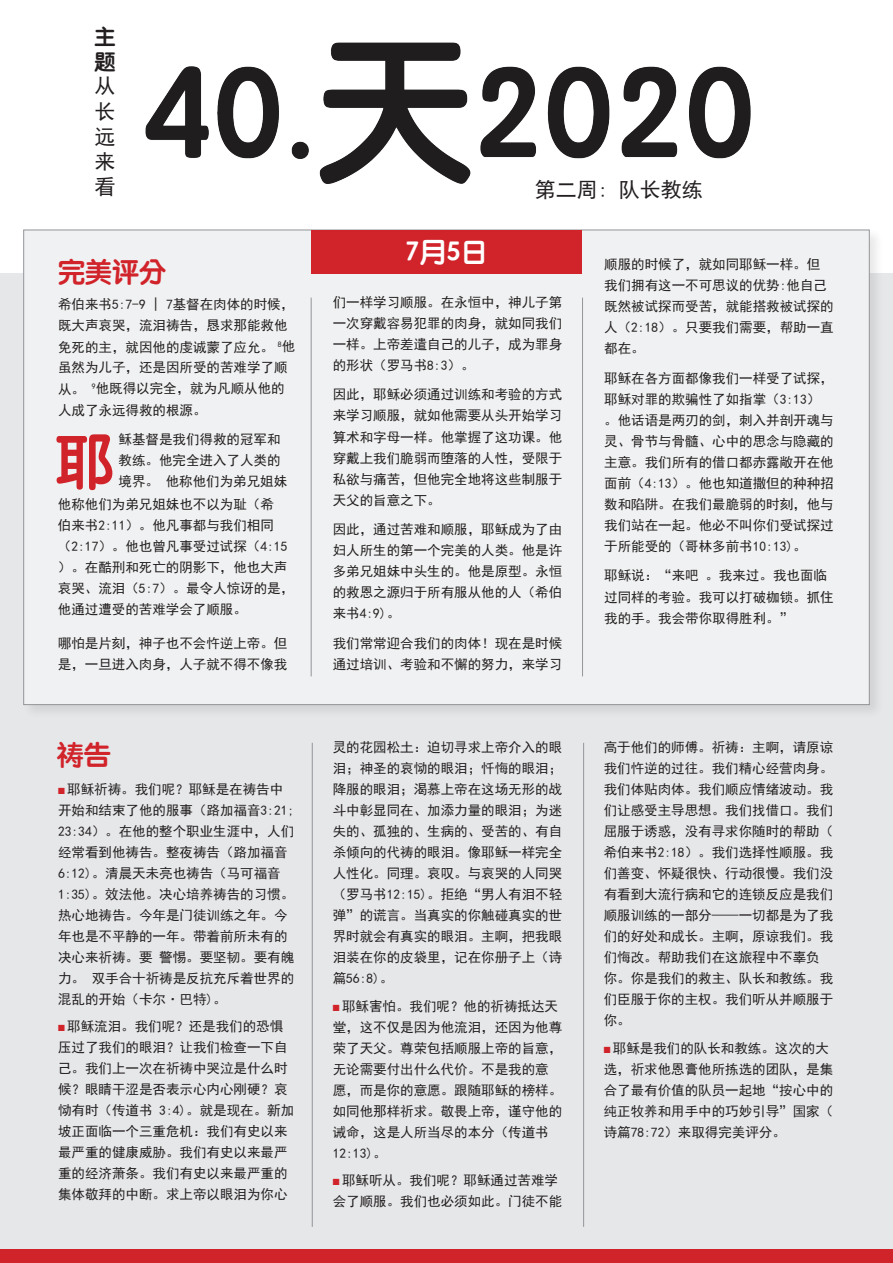
<style>
.page{position:relative;width:893px;height:1263px;background:#fff}
.page>*{position:absolute;margin:0;border:0;box-sizing:border-box;transform-origin:0 0}
.t1{font:60px "ST Yuanti TC Bold";color:#d1232a}
.t2{font:27px "ST Yuanti TC Bold";color:#d1232a}
.t3{font:27px "ST Yuanti TC Bold";color:#fff}
.t4{font:21px/25.2px "Sim Hei";color:#231f20;text-align:justify}
.t5{font:21px/25.2px "ST Yuanti TC Bold";color:#231f20}
.t6{font:13.5px/21px "Sim Hei";color:#231f20}
.s1{color:#d1232a}
</style>
<div class="page">
<div style="left:0;top:273px;width:893px;height:990px;background:#e6e7e9"></div>
<div style="left:22px;top:228px;width:862px;height:491px;background:#231f20;opacity:.1"></div>
<div style="left:23px;top:230px;width:847px;height:475px;background:#f0f1f2;border:1px solid #939598"></div>
<div style="left:0;top:1249px;width:893px;height:14px;background:#d1232a"></div>
<hr style="left:311px;top:298px;width:1px;height:378px;background:#939598">
<hr style="left:582px;top:298px;width:1px;height:378px;background:#939598">
<hr style="left:312px;top:743px;width:1px;height:484px;background:#939598">
<hr style="left:583px;top:743px;width:1px;height:484px;background:#939598">
<div style="left:311px;top:230px;width:271px;height:43px;background:#d1232a"></div>
<img style="left:145px;top:42px;width:606px;height:142px">
<h3 class="t5" style="left:94px;top:23px;width:22px">主题</h3>
<h3 class="t4" style="left:94px;top:73px;width:22px">从长远来看</h3>
<h2 class="t2" style="left:58px;top:251px;width:109px">完美评分</h2>
<p class="t6" style="left:58px;top:294px;width:239px">希伯来书5:7-9 | 7基督在肉体的时候，既大声哀哭，流泪祷告，恳求那能救他免死的主，就因他的虔诚蒙了应允。 <sup>8</sup>他虽然为儿子，还是因所受的苦难学了顺从。 <sup>9</sup>他既得以完全，就为凡顺从他的人成了永远得救的根源。</p>
<p class="t6" style="left:119px;top:429px;width:170px">稣基督是我们得救的冠军和教练。他完全进入了人类的境界。 他称他们为弟兄姐妹</p>
<h1 class="t1" style="left:55px;top:415px;width:61px">耶</h1>
<p class="t6" style="left:58px;top:494px;width:238px">他称他们为弟兄姐妹也不以为耻（希<br>伯来书2:11）。他凡事都与我们相同（2:17）。他也曾凡事受过试探（4:15）。在酷刑和死亡的阴影下，他也大声哀哭、流泪（5:7）。最令人惊讶的是，他通过遭受的苦难学会了顺服。</p>
<p class="t6" style="left:58px;top:632px;width:231px">哪怕是片刻，神子也不会忤逆上帝。但是，一旦进入肉身，人子就不得不像我</p>
<h2 class="t2" style="left:57px;top:734px;width:56px">祷告</h2>
<p class="t6" style="left:58px;top:778px;width:238px"><span class="s1">■</span> 耶稣祈祷。我们呢？耶稣是在祷告中开始和结束了他的服事（路加福音3:21;<br>23:34）。在他的整个职业生涯中，人们经常看到他祷告。整夜祷告（路加福音<br>6:12)。清晨天未亮也祷告（马可福音<br>1:35)。效法他。决心培养祷告的习惯。热心地祷告。今年是门徒训练之年。今年也是不平静的一年。带着前所未有的决心来祈祷。要 警惕。要坚韧。要有魄力。 双手合十祈祷是反抗充斥着世界的混乱的开始（卡尔·巴特)。</p>
<p class="t6" style="left:58px;top:1016px;width:238px"><span class="s1">■</span> 耶稣流泪。我们呢？还是我们的恐惧压过了我们的眼泪？让我们检查一下自己。我们上一次在祈祷中哭泣是什么时候？眼睛干涩是否表示心内心刚硬？哀恸有时（传道书 3:4)。就是现在。新加坡正面临一个三重危机：我们有史以来最严重的健康威胁。我们有史以来最严重的经济萧条。我们有史以来最严重的集体敬拜的中断。求上帝以眼泪为你心</p>
<h3 class="t4" style="left:535px;top:177px;width:169px">第二周: 队长教练</h3>
<h2 class="t3" style="left:406px;top:232px;width:83px">7月5日</h2>
<p class="t6" style="left:333px;top:292px;width:231px;text-align:justify">们一样学习顺服。在永恒中，神儿子第一次穿戴容易犯罪的肉身，就如同我们一样。上帝差遣自己的儿子，成为罪身的形状（罗马书8:3）。</p>
<p class="t6" style="left:333px;top:384px;width:231px;text-align:justify">因此，耶稣必须通过训练和考验的方式来学习顺服，就如他需要从头开始学习算术和字母一样。他掌握了这功课。他穿戴上我们脆弱而堕落的人性，受限于私欲与痛苦，但他完全地将这些制服于天父的旨意之下。</p>
<p class="t6" style="left:333px;top:519px;width:231px;text-align:justify">因此，通过苦难和顺服，耶稣成为了由妇人所生的第一个完美的人类。他是许多弟兄姐妹中头生的。他是原型。永恒的救恩之源归于所有服从他的人（希伯来书4:9)。</p>
<p class="t6" style="left:333px;top:632px;width:231px">我们常常迎合我们的肉体！现在是时候通过培训、考验和不懈的努力，来学习</p>
<p class="t6" style="left:333px;top:737px;width:231px;text-align:justify">灵的花园松土：迫切寻求上帝介入的眼泪；神圣的哀恸的眼泪；忏悔的眼泪；降服的眼泪；渴慕上帝在这场无形的战斗中彰显同在、加添力量的眼泪；为迷失的、孤独的、生病的、受苦的、有自杀倾向的代祷的眼泪。像耶稣一样完全人性化。同理。哀叹。与哀哭的人同哭（罗马书12:15)。拒绝“男人有泪不轻弹”的谎言。当真实的你触碰真实的世界时就会有真实的眼泪。主啊，把我眼泪装在你的皮袋里，记在你册子上（诗篇56:8)。</p>
<p class="t6" style="left:333px;top:995px;width:231px"><span class="s1">■</span> 耶稣害怕。我们呢？他的祈祷抵达天堂，这不仅是因为他流泪，还因为他尊荣了天父。尊荣包括顺服上帝的旨意，无论需要付出什么代价。不是我的意愿，而是你的意愿。跟随耶稣的榜样。如同他那样祈求。敬畏上帝，谨守他的诫命，这是人所当尽的本分（传道书<br>12:13)。</p>
<p class="t6" style="left:333px;top:1170px;width:231px"><span class="s1">■</span> 耶稣听从。我们呢？耶稣通过苦难学会了顺服。我们也必须如此。门徒不能</p>
<p class="t6" style="left:604px;top:254px;width:231px">顺服的时候了，就如同耶稣一样。但我们拥有这一不可思议的优势:他自己既然被试探而受苦，就能搭救被试探的人（2:18）。只要我们需要，帮助一直都在。</p>
<p class="t6" style="left:604px;top:368px;width:231px">耶稣在各方面都像我们一样受了试探，耶稣对罪的欺骗性了如指掌（3:13）。他话语是两刃的剑，刺入并剖开魂与灵、骨节与骨髓、心中的思念与隐藏的主意。我们所有的借口都赤露敞开在他面前（4:13）。他也知道撒但的种种招数和陷阱。在我们最脆弱的时刻，他与我们站在一起。他必不叫你们受试探过于所能受的（哥林多前书10:13)。</p>
<p class="t6" style="left:604px;top:565px;width:231px">耶稣说：“来吧 。我来过。我也面临过同样的考验。我可以打破枷锁。抓住我的手。我会带你取得胜利。”</p>
<p class="t6" style="left:604px;top:737px;width:231px">高于他们的师傅。祈祷：主啊，请原谅我们忤逆的过往。我们精心经营肉身。我们体贴肉体。我们顺应情绪波动。我们让感受主导思想。我们找借口。我们屈服于诱惑，没有寻求你随时的帮助（希伯来书2:18）。我们选择性顺服。我们善变、怀疑很快、行动很慢。我们没有看到大流行病和它的连锁反应是我们顺服训练的一部分——一切都是为了我们的好处和成长。主啊，原谅我们。我们悔改。帮助我们在这旅程中不辜负你。你是我们的救主、队长和教练。我们臣服于你的主权。我们听从并顺服于你。</p>
<p class="t6" style="left:604px;top:1037px;width:231px"><span class="s1">■</span> 耶稣是我们的队长和教练。这次的大选，祈求他恩膏他所拣选的团队，是集合了最有价值的队员一起地“按心中的纯正牧养和用手中的巧妙引导”国家（诗篇78:72）来取得完美评分。</p>
</div>
